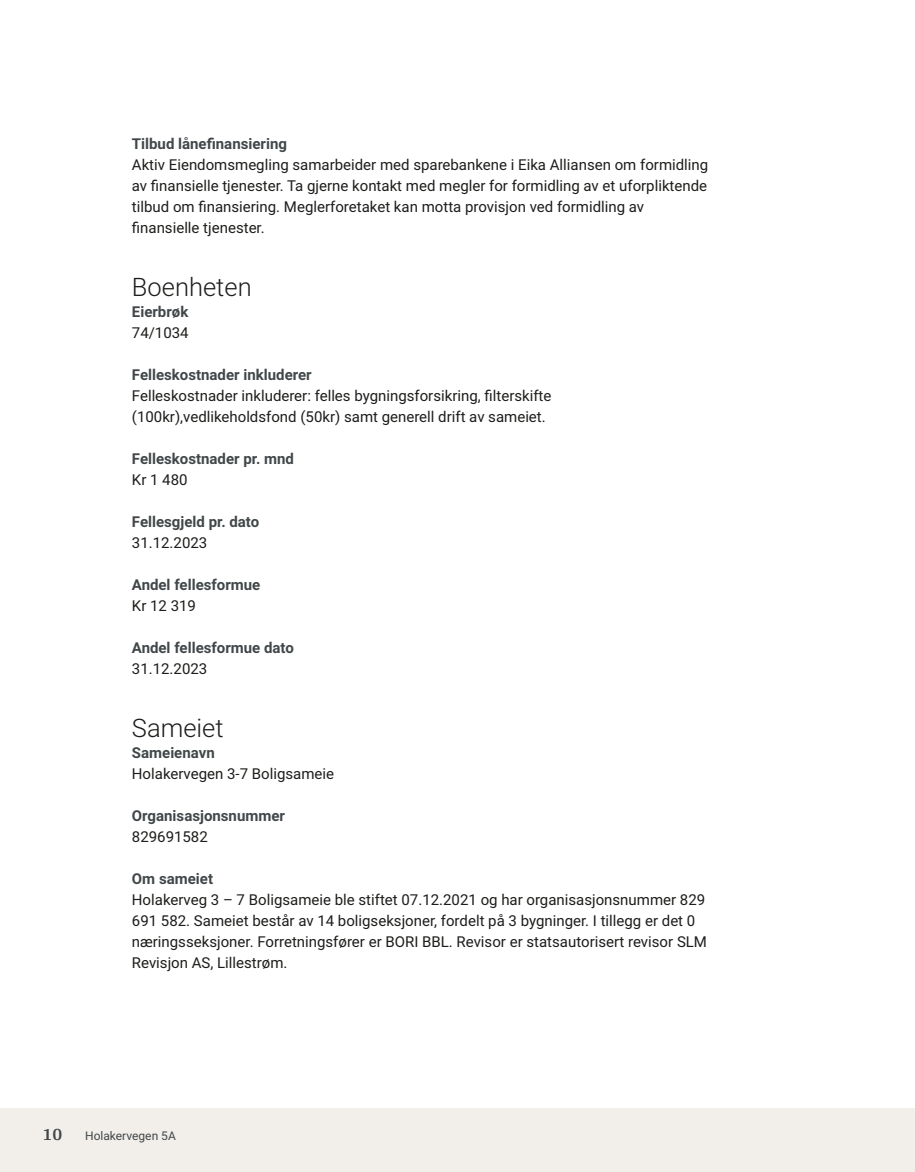
<style>
.page{position:relative;width:915px;height:1172px;background:#fff}
.page>*{position:absolute;margin:0;border:0;box-sizing:border-box;transform-origin:0 0}
.t1{font:300 25.5px "Roboto Vitec";color:#1d1d1b}
.t2{font:700 18px "Arya";color:#414749}
.t3{font:15px/21px "Roboto Vitec";color:#1d1d1b}
.t4{font:700 15px "Roboto Vitec";color:#414749}
.t5{font:12px "Roboto Vitec";color:#414749}
</style>
<div class="page">
<div style="left:0;top:1108px;width:914px;height:64px;background:#f2eeea"></div>
<p class="t4" style="left:132px;top:133px;width:156px">Tilbud lånefinansiering</p>
<p class="t3" style="left:132px;top:153px;width:577px">Aktiv Eiendomsmegling samarbeider med sparebankene i Eika Alliansen om formidling av finansielle tjenester. Ta gjerne kontakt med megler for formidling av et uforpliktende tilbud om finansiering. Meglerforetaket kan motta provisjon ved formidling av finansielle tjenester.</p>
<h1 class="t1" style="left:132px;top:269px;width:121px">Boenheten</h1>
<p class="t4" style="left:132px;top:301px;width:58px">Eierbrøk</p>
<p class="t3" style="left:132px;top:321px;width:58px">74/1034</p>
<p class="t4" style="left:132px;top:364px;width:181px">Felleskostnader inkluderer</p>
<p class="t3" style="left:132px;top:384px;width:421px">Felleskostnader inkluderer: felles bygningsforsikring, filterskifte (100kr),vedlikeholdsfond (50kr) samt generell drift av sameiet.</p>
<p class="t4" style="left:132px;top:448px;width:164px">Felleskostnader pr. mnd</p>
<p class="t3" style="left:132px;top:468px;width:57px">Kr 1 480</p>
<p class="t4" style="left:132px;top:511px;width:129px">Fellesgjeld pr. dato</p>
<p class="t3" style="left:132px;top:531px;width:77px">31.12.2023</p>
<p class="t4" style="left:132px;top:574px;width:130px">Andel fellesformue</p>
<p class="t3" style="left:132px;top:594px;width:66px">Kr 12 319</p>
<p class="t4" style="left:132px;top:637px;width:163px">Andel fellesformue dato</p>
<p class="t3" style="left:132px;top:657px;width:77px">31.12.2023</p>
<h1 class="t1" style="left:132px;top:710px;width:93px">Sameiet</h1>
<p class="t4" style="left:132px;top:742px;width:84px">Sameienavn</p>
<p class="t3" style="left:132px;top:762px;width:204px">Holakervegen 3‑7 Boligsameie</p>
<p class="t4" style="left:132px;top:805px;width:154px">Organisasjonsnummer</p>
<p class="t3" style="left:132px;top:825px;width:77px">829691582</p>
<p class="t4" style="left:132px;top:868px;width:83px">Om sameiet</p>
<p class="t3" style="left:132px;top:888px;width:576px">Holakerveg 3 – 7 Boligsameie ble stiftet 07.12.2021 og har organisasjonsnummer 829<br>691 582. Sameiet består av 14 boligseksjoner, fordelt på 3 bygninger. I tillegg er det 0 næringsseksjoner. Forretningsfører er BORI BBL. Revisor er statsautorisert revisor SLM Revisjon AS, Lillestrøm.</p>
<p class="t2" style="left:43px;top:1123px;width:21px">10</p>
<p class="t5" style="left:85px;top:1127px;width:92px">Holakervegen 5A</p>
</div>
